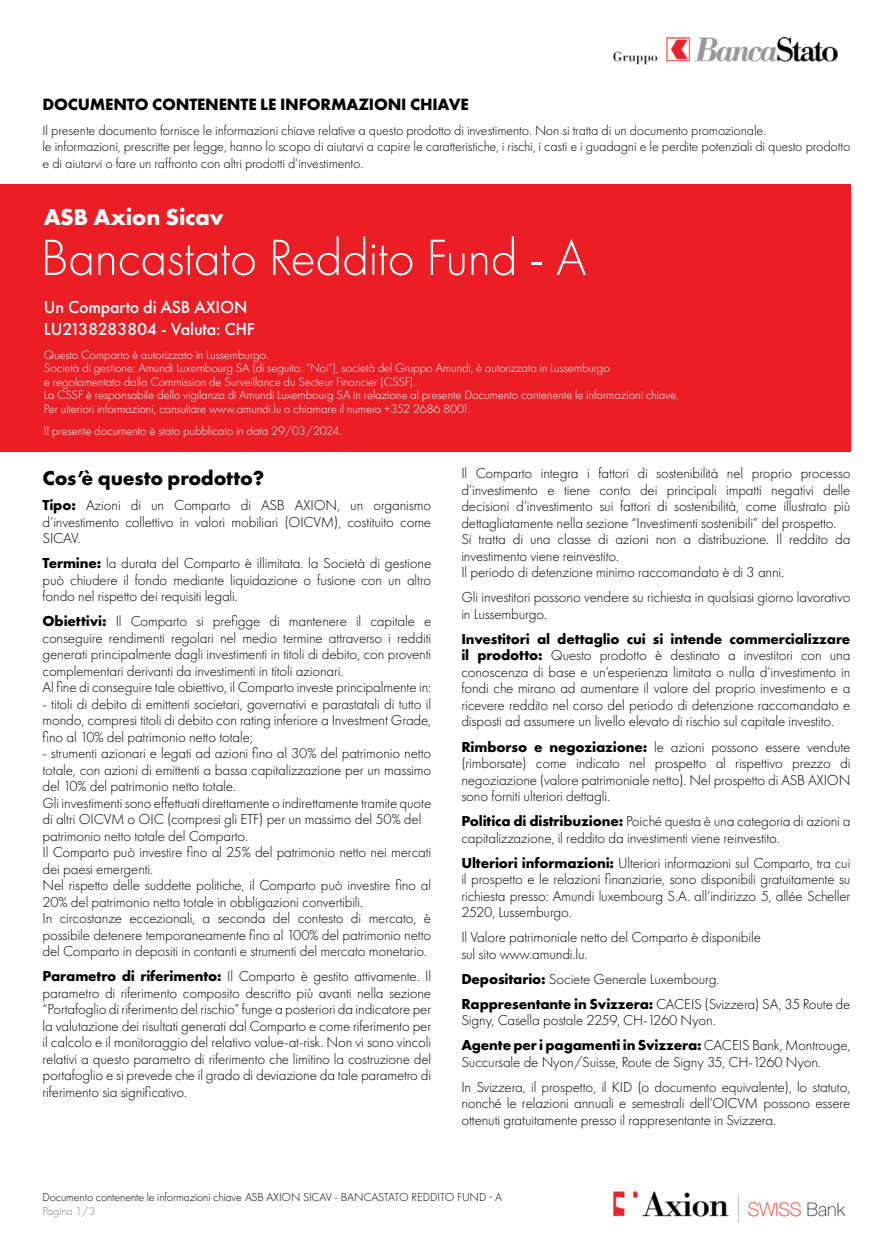
<style>
.page{position:relative;width:893px;height:1255px;background:#fff}
.page>*{position:absolute;margin:0;border:0;box-sizing:border-box;transform-origin:0 0}
.t1{font:300 52.65px "Futura PT";letter-spacing:-.01em;color:#fff}
.t2{font:700 24px "Futura PT";letter-spacing:-.01em;color:#fff}
.t3{font:700 21px "Futura PT";letter-spacing:-.01em;color:#000}
.t4{font:500 18px/21.6px "Futura PT";letter-spacing:-.01em;color:#fff}
.t5{font:700 16.95px "Futura PT";letter-spacing:-.01em;color:#000}
.t6{font:300 15px/16.5px "Futura PT";letter-spacing:-.01em;color:#000;text-align:justify}
.t7{font:300 14.1px/16.5px "Futura PT";letter-spacing:-.01em;color:#000}
.t8{font:300 12.75px/13.5px "Futura PT";letter-spacing:-.01em;color:#fff}
.t9{font:300 12px "Futura PT";letter-spacing:-.01em;color:#000}
.t10{font:300 12px "Futura PT";letter-spacing:-.01em;color:#7a7a7a}
.s1{font-weight:700}
</style>
<div class="page">
<div style="left:0;top:184px;width:850px;height:267px;background:#eb1e26"></div>
<img style="left:613px;top:1191px;width:233px;height:31px">
<img style="left:613px;top:37px;width:225px;height:28px">
<p class="t5" style="left:43px;top:93px;width:428px">DOCUMENTO CONTENENTE LE INFORMAZIONI CHIAVE</p>
<p class="t7" style="left:43px;top:122px;width:809px">Il presente documento fornisce le informazioni chiave relative a questo prodotto di investimento. Non si tratta di un documento promozionale.<br>le informazioni, prescritte per legge, hanno lo scopo di aiutarvi a capire le caratteristiche, i rischi, i casti e i guadagni e le perdite potenziali di questo prodotto e di aiutarvi o fare un raffronto con altri prodotti d’investimento.</p>
<h2 class="t2" style="left:44px;top:201px;width:181px">ASB Axion Sicav</h2>
<p class="t1" style="left:40px;top:227px;width:548px">Bancastato Reddito Fund - A</p>
<p class="t4" style="left:44px;top:296px;width:212px">Un Comparto di ASB AXION<br>LU2138283804 - Valuta: CHF</p>
<p class="t8" style="left:44px;top:348px;width:636px">Questo Comparto è autorizzato in Lussemburgo.<br>Società di gestione: Amundi Luxembourg SA (di seguito: “Noi”), società del Gruppo Amundi, è autorizzata in Lussemburgo<br>e regolamentata dalla Commission de Surveillance du Secteur Financier (CSSF).<br>La CSSF è responsabile dello vigilanza di Amundi Luxembourg SA in relazione al presente Documento contenente le informazioni chiave.<br>Per ulteriori informazioni, consultare www.amundi.lu o chiamare il numero +352 2686 8001.</p>
<p class="t8" style="left:44px;top:424px;width:299px">Il presente documento è stato pubblicato in data 29/03/2024.</p>
<p class="t3" style="left:43px;top:464px;width:223px">Cos’è questo prodotto?</p>
<p class="t6" style="left:43px;top:497px;width:390px"><span class="s1">Tipo:</span> Azioni di un Comparto di ASB AXION, un organismo d’investimento collettivo in valori mobiliari (OICVM), costituito come SICAV.</p>
<p class="t6" style="left:43px;top:555px;width:390px"><span class="s1">Termine:</span> la durata del Comparto è illimitata. la Società di gestione può chiudere il fondo mediante liquidazione o fusione con un altro fondo nel rispetto dei requisiti legali.</p>
<p class="t6" style="left:43px;top:613px;width:390px"><span class="s1">Obiettivi:</span> Il Comparto si prefigge di mantenere il capitale e conseguire rendimenti regolari nel medio termine attraverso i redditi generati principalmente dagli investimenti in titoli di debito, con proventi complementari derivanti da investimenti in titoli azionari.</p>
<p class="t6" style="left:43px;top:679px;width:390px">Al fine di conseguire tale obiettivo, il Comparto investe principalmente in:</p>
<p class="t6" style="left:43px;top:695px;width:390px">- titoli di debito di emittenti societari, governativi e parastatali di tutto il mondo, compresi titoli di debito con rating inferiore a Investment Grade, fino al 10% del patrimonio netto totale;</p>
<p class="t6" style="left:43px;top:745px;width:390px">- strumenti azionari e legati ad azioni fino al 30% del patrimonio netto totale, con azioni di emittenti a bassa capitalizzazione per un massimo del 10% del patrimonio netto totale.</p>
<p class="t6" style="left:43px;top:794px;width:390px">Gli investimenti sono effettuati direttamente o indirettamente tramite quote di altri OICVM o OIC (compresi gli ETF) per un massimo del 50% del</p>
<p class="t6" style="left:43px;top:827px;width:207px">patrimonio netto totale del Comparto.</p>
<p class="t6" style="left:43px;top:844px;width:390px">Il Comparto può investire fino al 25% del patrimonio netto nei mercati dei paesi emergenti.</p>
<p class="t6" style="left:43px;top:877px;width:390px">Nel rispetto delle suddette politiche, il Comparto può investire fino al<br>20% del patrimonio netto totale in obbligazioni convertibili.</p>
<p class="t6" style="left:43px;top:910px;width:390px">In circostanze eccezionali, a seconda del contesto di mercato, è possibile detenere temporaneamente fino al 100% del patrimonio netto del Comparto in depositi in contanti e strumenti del mercato monetario.</p>
<p class="t6" style="left:43px;top:968px;width:390px"><span class="s1">Parametro di riferimento:</span> Il Comparto è gestito attivamente. Il parametro di riferimento composito descritto più avanti nella sezione “Portafoglio di riferimento del rischio” funge a posteriori da indicatore per la valutazione dei risultati generati dal Comparto e come riferimento per il calcolo e il monitoraggio del relativo value-at-risk. Non vi sono vincoli relativi a questo parametro di riferimento che limitino la costruzione del portafoglio e si prevede che il grado di deviazione da tale parametro di riferimento sia significativo.</p>
<p class="t6" style="left:461px;top:465px;width:391px">Il Comparto integra i fattori di sostenibilità nel proprio processo d’investimento e tiene conto dei principali impatti negativi delle decisioni d’investimento sui fattori di sostenibilità, come illustrato più dettagliatamente nella sezione “Investimenti sostenibili” del prospetto.</p>
<p class="t6" style="left:461px;top:531px;width:391px">Si tratta di una classe di azioni non a distribuzione. Il reddito da investimento viene reinvestito.</p>
<p class="t6" style="left:461px;top:564px;width:324px">Il periodo di detenzione minimo raccomandato è di 3 anni.</p>
<p class="t6" style="left:461px;top:589px;width:391px">Gli investitori possono vendere su richiesta in qualsiasi giorno lavorativo in Lussemburgo.</p>
<p class="t6" style="left:461px;top:630px;width:391px"><span class="s1">Investitori al dettaglio cui si intende commercializzare il prodotto:</span> Questo prodotto è destinato a investitori con una conoscenza di base e un’esperienza limitata o nulla d’investimento in fondi che mirano ad aumentare il valore del proprio investimento e a ricevere reddito nel corso del periodo di detenzione raccomandato e disposti ad assumere un livello elevato di rischio sul capitale investito.</p>
<p class="t6" style="left:461px;top:738px;width:391px"><span class="s1">Rimborso e negoziazione:</span> le azioni possono essere vendute (rimborsate) come indicato nel prospetto al rispettivo prezzo di negoziazione (valore patrimoniale netto). Nel prospetto di ASB AXION sono forniti ulteriori dettagli.</p>
<p class="t6" style="left:461px;top:812px;width:391px"><span class="s1">Politica di distribuzione:</span> Poiché questa è una categoria di azioni a capitalizzazione, il reddito da investimenti viene reinvestito.</p>
<p class="t6" style="left:461px;top:854px;width:391px"><span class="s1">Ulteriori informazioni:</span> Ulteriori informazioni sul Comparto, tra cui il prospetto e le relazioni finanziarie, sono disponibili gratuitamente su richiesta presso: Amundi luxembourg S.A. all’indirizzo 5, allée Scheller 2520, Lussemburgo.</p>
<p class="t6" style="left:461px;top:928px;width:301px">Il Valore patrimoniale netto del Comparto è disponibile</p>
<p class="t6" style="left:461px;top:945px;width:128px">sul sito www.amundi.lu.</p>
<p class="t6" style="left:461px;top:970px;width:259px"><span class="s1">Depositario:</span> Societe Generale Luxembourg.</p>
<p class="t6" style="left:461px;top:995px;width:391px"><span class="s1">Rappresentante in Svizzera:</span> CACEIS (Svizzera) SA, 35 Route de<br>Signy, Casella postale 2259, CH-1260 Nyon.</p>
<p class="t6" style="left:461px;top:1037px;width:391px"><span class="s1">Agente per i pagamenti in Svizzera:</span> CACEIS Bank, Montrouge,<br>Succursale de Nyon/Suisse, Route de Signy 35, CH-1260 Nyon.</p>
<p class="t6" style="left:461px;top:1078px;width:391px">In Svizzera, il prospetto, il KID (o documento equivalente), lo statuto, nonché le relazioni annuali e semestrali dell’OICVM possono essere ottenuti gratuitamente presso il rappresentante in Svizzera.</p>
<p class="t9" style="left:43px;top:1190px;width:461px">Documento contenente le informazioni chiave ASB AXION SICAV - BANCASTATO REDDITO FUND - A</p>
<p class="t10" style="left:43px;top:1204px;width:54px">Pagina 1/3</p>
</div>
